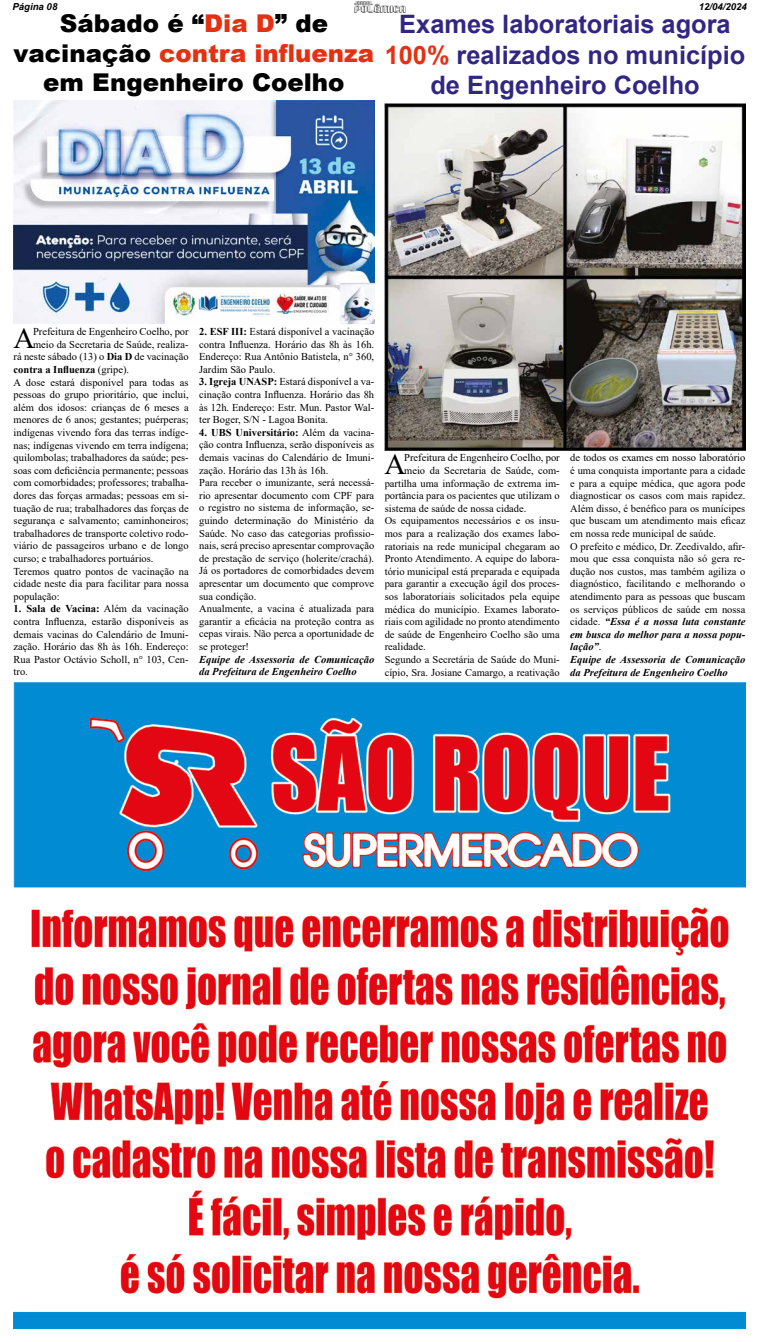
<style>
.page{position:relative;width:759px;height:1342px;background:#fff}
.page>*{position:absolute;margin:0;border:0;box-sizing:border-box;transform-origin:0 0}
.t1{font:29.49px "Times New Roman";color:#000}
.t2{font:700 25.38px/30.4px "Arial";color:#312783;text-align:center}
.t3{font:900 24.5px/29.4px "Arial";color:#000;text-align:center}
.t4{font:10.5px/12.6px "Times New Roman";color:#000;text-align:justify}
.t5{font:italic 700 10.5px/12.6px "Times New Roman";color:#000}
.t6{font:700 10.5px "Times New Roman";color:#000}
.t7{font:italic 700 9.62px "Arial";color:#000}
.s1{color:#e53012}
.s2{font-weight:700}
.s3{font-weight:400}
.s4{font-weight:700;font-style:italic}
</style>
<div class="page">
<img style="left:354px;top:2px;width:51px;height:10px">
<img style="left:14px;top:683px;width:731px;height:645px">
<img style="left:14px;top:100px;width:360px;height:224px">
<img style="left:385px;top:103px;width:360px;height:347px">
<p class="t7" style="left:12px;top:0;width:46px">Página 08</p>
<p class="t7" style="left:699px;top:0;width:50px">12/04/2024</p>
<h3 class="t3" style="left:14px;top:8px;width:362px">Sábado é “<span class="s1">Dia D</span>” de vacinação <span class="s1">contra influenza </span>em Engenheiro Coelho</h3>
<h2 class="t2" style="left:385px;top:9px;width:362px">Exames laboratoriais agora<br><span class="s1">100%</span> realizados no município de Engenheiro Coelho</h2>
<h1 class="t1" style="left:13px;top:317px;width:23px">A</h1>
<p class="t4" style="left:33px;top:325px;width:157px">Prefeitura de Engenheiro Coelho, por</p>
<p class="t4" style="left:33px;top:338px;width:157px">meio da Secretaria de Saúde, realiza-</p>
<p class="t4" style="left:14px;top:350px;width:177px">rá neste sábado (13) o <span class="s2">Dia D</span> de vacinação</p>
<p class="t6" style="left:14px;top:362px;width:117px">contra a Influenza <span class="s3">(gripe).</span></p>
<p class="t4" style="left:14px;top:375px;width:177px">A dose estará disponível para todas as</p>
<p class="t4" style="left:14px;top:388px;width:177px">pessoas do grupo prioritário, que inclui,</p>
<p class="t4" style="left:14px;top:401px;width:177px">além dos idosos: crianças de 6 meses a</p>
<p class="t4" style="left:14px;top:413px;width:177px">menores de 6 anos; gestantes; puérperas;</p>
<p class="t4" style="left:14px;top:426px;width:177px">indígenas vivendo fora das terras indíge-</p>
<p class="t4" style="left:14px;top:438px;width:177px">nas; indígenas vivendo em terra indígena;</p>
<p class="t4" style="left:14px;top:451px;width:177px">quilombolas; trabalhadores da saúde; pes-</p>
<p class="t4" style="left:14px;top:464px;width:177px">soas com deficiência permanente; pessoas</p>
<p class="t4" style="left:14px;top:476px;width:177px">com comorbidades; professores; trabalha-</p>
<p class="t4" style="left:14px;top:489px;width:177px">dores das forças armadas; pessoas em si-</p>
<p class="t4" style="left:14px;top:501px;width:177px">tuação de rua; trabalhadores das forças de</p>
<p class="t4" style="left:14px;top:514px;width:177px">segurança e salvamento; caminhoneiros;</p>
<p class="t4" style="left:14px;top:527px;width:177px">trabalhadores de transporte coletivo rodo-</p>
<p class="t4" style="left:14px;top:539px;width:177px">viário de passageiros urbano e de longo</p>
<p class="t4" style="left:14px;top:552px;width:141px">curso; e trabalhadores portuários.</p>
<p class="t4" style="left:14px;top:564px;width:177px">Teremos quatro pontos de vacinação na</p>
<p class="t4" style="left:14px;top:577px;width:177px">cidade neste dia para facilitar para nossa</p>
<p class="t4" style="left:14px;top:590px;width:48px">população:</p>
<p class="t4" style="left:14px;top:602px;width:177px"><span class="s2">1. Sala de Vacina:</span> Além da vacinação contra Influenza, estarão disponíveis as demais vacinas do Calendário de Imuni&shy;zação. Horário das 8h às 16h. Endereço:<br>Rua Pastor Octávio Scholl, n° 103, Cen&shy;tro.</p>
<p class="t4" style="left:199px;top:325px;width:177px"><span class="s2">2. ESF III:</span> Estará disponível a vacinação contra Influenza. Horário das 8h às 16h.<br>Endereço: Rua Antônio Batistela, n° 360, Jardim São Paulo.</p>
<p class="t4" style="left:199px;top:375px;width:177px"><span class="s2">3. Igreja UNASP:</span> Estará disponível a va&shy;cinação contra Influenza. Horário das 8h às 12h. Endereço: Estr. Mun. Pastor Wal&shy;ter Boger, S/N - Lagoa Bonita.</p>
<p class="t4" style="left:199px;top:426px;width:177px;text-align:left"><span class="s2">4. UBS Universitário:</span> Além da vacina&shy;ção contra Influenza, serão disponíveis as demais vacinas do Calendário de Imuni&shy;zação. Horário das 13h às 16h.<br>Para receber o imunizante, será necessá&shy;rio apresentar documento com CPF para o registro no sistema de informação, se&shy;guindo determinação do Ministério da Saúde. No caso das categorias profissio&shy;nais, será preciso apresentar comprovação de prestação de serviço (holerite/crachá).<br>Já os portadores de comorbidades devem apresentar um documento que comprove sua condição.<br>Anualmente, a vacina é atualizada para garantir a eficácia na proteção contra as cepas virais. Não perca a oportunidade de se proteger!</p>
<p class="t5" style="left:199px;top:653px;width:177px">Equipe de Assessoria de Comunicação da Prefeitura de Engenheiro Coelho</p>
<h1 class="t1" style="left:385px;top:443px;width:23px">A</h1>
<p class="t4" style="left:404px;top:451px;width:157px">Prefeitura de Engenheiro Coelho, por</p>
<p class="t4" style="left:404px;top:464px;width:157px">meio da Secretaria de Saúde, com-</p>
<p class="t4" style="left:385px;top:476px;width:177px">partilha uma informação de extrema im-</p>
<p class="t4" style="left:385px;top:489px;width:177px">portância para os pacientes que utilizam o</p>
<p class="t4" style="left:385px;top:502px;width:143px">sistema de saúde de nossa cidade.</p>
<p class="t4" style="left:385px;top:514px;width:177px">Os equipamentos necessários e os insu-</p>
<p class="t4" style="left:385px;top:527px;width:177px">mos para a realização dos exames labo-</p>
<p class="t4" style="left:385px;top:539px;width:177px">ratoriais na rede municipal chegaram ao</p>
<p class="t4" style="left:385px;top:552px;width:177px">Pronto Atendimento. A equipe do labora-</p>
<p class="t4" style="left:385px;top:565px;width:177px">tório municipal está preparada e equipada</p>
<p class="t4" style="left:385px;top:577px;width:177px">para garantir a execução ágil dos proces-</p>
<p class="t4" style="left:385px;top:590px;width:177px">sos laboratoriais solicitados pela equipe</p>
<p class="t4" style="left:385px;top:602px;width:177px">médica do município. Exames laborato-</p>
<p class="t4" style="left:385px;top:615px;width:177px">riais com agilidade no pronto atendimento</p>
<p class="t4" style="left:385px;top:628px;width:177px">de saúde de Engenheiro Coelho são uma</p>
<p class="t4" style="left:385px;top:640px;width:43px">realidade.</p>
<p class="t4" style="left:385px;top:653px;width:177px">Segundo a Secretária de Saúde do Muni-</p>
<p class="t4" style="left:385px;top:665px;width:177px">cípio, Sra. Josiane Camargo, a reativação</p>
<p class="t4" style="left:570px;top:451px;width:177px;text-align:left">de todos os exames em nosso laboratório é uma conquista importante para a cidade e para a equipe médica, que agora pode diagnosticar os casos com mais rapidez.<br>Além disso, é benéfico para os munícipes que buscam um atendimento mais eficaz em nossa rede municipal de saúde.<br>O prefeito e médico, Dr. Zeedivaldo, afir&shy;mou que essa conquista não só gera re&shy;dução nos custos, mas também agiliza o diagnóstico, facilitando e melhorando o atendimento para as pessoas que buscam os serviços públicos de saúde em nossa cidade. <span class="s4">“Essa é a nossa luta constante em busca do melhor para a nossa popu&shy;lação”</span>.<br><span class="s4">Equipe de Assessoria de Comunicação da Prefeitura de Engenheiro Coelho</span></p>
</div>
